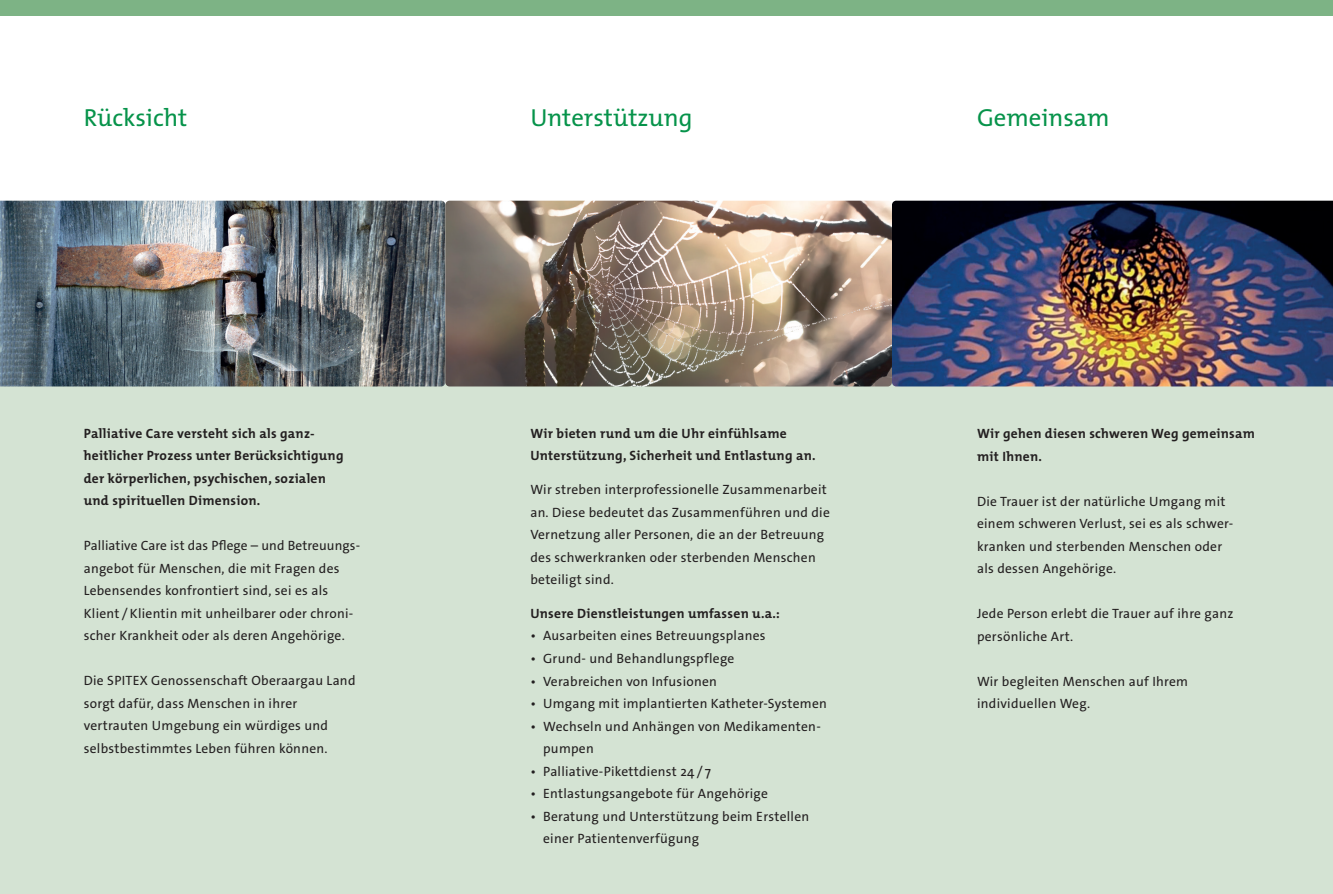
<style>
.page{position:relative;width:1333px;height:894px;background:#fff}
.page>*{position:absolute;margin:0;border:0;box-sizing:border-box;transform-origin:0 0}
.t1{font:24.75px "The Mix";color:#06934a}
.t2{font:13.5px/22.5px "The Sans Os F";letter-spacing:.02em;color:#231f20}
.t3{font:700 13.5px/22.5px "The Mix";letter-spacing:.02em;color:#231f20}
</style>
<div class="page">
<div style="left:0;top:326px;width:1332px;height:568px;background:#d4e3d3"></div>
<img style="left:0;top:201px;width:1332px;height:185px">
<div style="left:0;top:0;width:1332px;height:15px;background:#7db385"></div>
<h1 class="t1" style="left:84px;top:97px;width:105px">Rücksicht</h1>
<h1 class="t1" style="left:977px;top:97px;width:134px">Gemeinsam</h1>
<h1 class="t1" style="left:530px;top:97px;width:164px">Unterstützung</h1>
<p class="t3" style="left:84px;top:422px;width:261px">Palliative Care versteht sich als ganz&shy;heitlicher Prozess unter Berücksichtigung der körperlichen, psychischen, sozialen und spirituellen Dimension.</p>
<p class="t2" style="left:84px;top:535px;width:277px">Palliative Care ist das Pflege – und Betreuungs&shy;angebot für Menschen, die mit Fragen des Lebensendes konfrontiert sind, sei es als Klient / Klientin mit unheilbarer oder chroni&shy;scher Krankheit oder als deren Angehörige.</p>
<p class="t2" style="left:84px;top:670px;width:273px">Die SPITEX Genossenschaft Oberaargau Land sorgt dafür, dass Menschen in ihrer vertrauten Umgebung ein würdiges und selbstbestimmtes Leben führen können.</p>
<p class="t3" style="left:530px;top:422px;width:287px">Wir bieten rund um die Uhr einfühlsame<br>Unterstützung, Sicherheit und Entlastung an.</p>
<p class="t2" style="left:530px;top:478px;width:301px">Wir streben interprofessionelle Zusammenarbeit an. Diese bedeutet das Zusammenführen und die Vernetzung aller Personen, die an der Betreuung des schwerkranken oder sterbenden Menschen beteiligt sind.</p>
<p class="t3" style="left:530px;top:602px;width:251px">Unsere Dienstleistungen umfassen u.a.:</p>
<p class="t2" style="left:530px;top:625px;width:237px">• Ausarbeiten eines Betreuungsplanes</p>
<p class="t2" style="left:530px;top:647px;width:205px">• Grund- und Behandlungspflege</p>
<p class="t2" style="left:530px;top:670px;width:188px">• Verabreichen von Infusionen</p>
<p class="t2" style="left:530px;top:692px;width:298px">• Umgang mit implantierten Katheter-Systemen</p>
<p class="t2" style="left:543px;top:715px;width:279px;text-indent:-13px">• Wechseln und Anhängen von Medikamenten&shy;pumpen</p>
<p class="t2" style="left:530px;top:760px;width:182px">• Palliative-Pikettdienst 24 / 7</p>
<p class="t2" style="left:530px;top:782px;width:239px">• Entlastungsangebote für Angehörige</p>
<p class="t2" style="left:543px;top:805px;width:267px;text-indent:-13px">• Beratung und Unterstützung beim Erstellen einer Patientenverfügung</p>
<p class="t3" style="left:977px;top:422px;width:279px">Wir gehen diesen schweren Weg gemeinsam mit Ihnen.</p>
<p class="t2" style="left:977px;top:490px;width:256px">Die Trauer ist der natürliche Umgang mit einem schweren Verlust, sei es als schwer&shy;kranken und sterbenden Menschen oder als dessen Angehörige.</p>
<p class="t2" style="left:977px;top:602px;width:258px">Jede Person erlebt die Trauer auf ihre ganz persönliche Art.</p>
<p class="t2" style="left:977px;top:670px;width:212px">Wir begleiten Menschen auf Ihrem individuellen Weg.</p>
</div>
